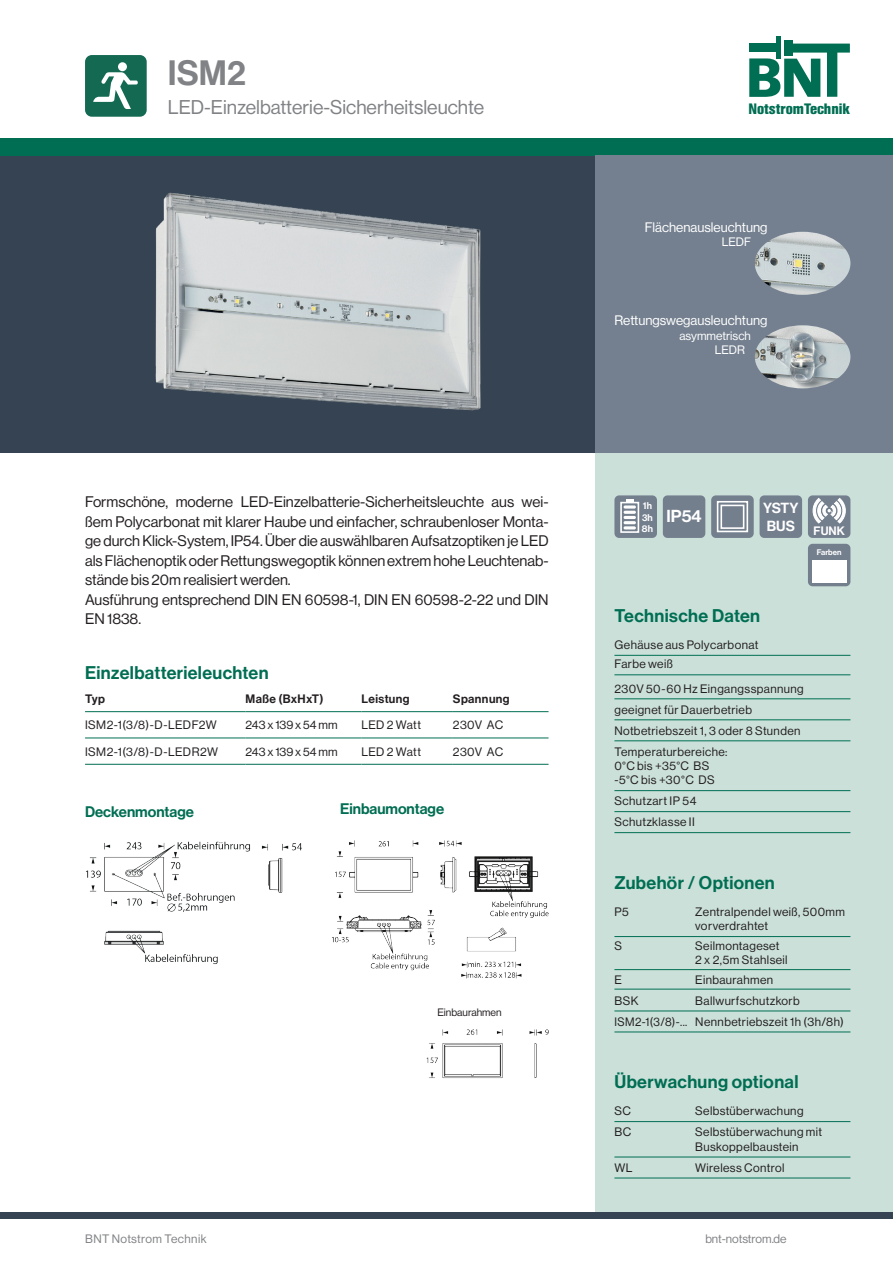
<style>
.page{position:relative;width:893px;height:1263px;background:#fff}
.page>*{position:absolute;margin:0;border:0;box-sizing:border-box;transform-origin:0 0}
.t1{font:34.5px "N Haas Grotesk DS Std 65 Md";color:#808285}
.t2{font:19.5px "N Haas Grotesk DS Std 55 Rg";color:#808285}
.t3{font:18px "N Haas Grotesk DS Std 65 Md";letter-spacing:.02em;color:#006e53}
.t4{font:16.95px "N Haas Grotesk DS Std 65 Md";color:#fff}
.t5{font:15px/19.5px "N Haas Grotesk DS Std 55 Rg";color:#231f20}
.t6{font:15px "N Haas Grotesk DS Std 65 Md";color:#006e53}
.t7{font:700 15px "Helvetica Con BQ";color:#006e53}
.t8{font:14.4px/18px "N Haas Grotesk DS Std 65 Md";color:#fff}
.t9{font:13.5px "N Haas Grotesk DS Std 55 Rg";color:#fff}
.t10{font:12px/21px "N Haas Grotesk DS Std 55 Rg";letter-spacing:.035em;color:#231f20}
.t11{font:12px "N Haas Grotesk DS Std 55 Rg";letter-spacing:.015em;color:#808285}
.t12{font:12px "N Haas Grotesk DS Std 65 Md";letter-spacing:.035em;color:#231f20}
.t13{font:12px "N Haas Grotesk DS Std 55 Rg";color:#231f20}
.t14{font:12px/14.4px "N Haas Grotesk DS Std 55 Rg";color:#fff}
.t15{font:12px "N Haas Grotesk DS Std 65 Md";color:#fff}
.t16{font:10.5px "N Haas Grotesk DS Std 55 Rg";color:#231f20}
.t17{font:9.6px/11.6px "N Haas Grotesk DS Std 65 Md";color:#fff;text-align:justify}
.t18{font:7.95px "N Haas Grotesk DS Std 65 Md";color:#fff}
</style>
<div class="page">
<div style="left:0;top:155px;width:595px;height:298px;background:#364352"></div>
<div style="left:0;top:138px;width:893px;height:17px;background:#006e53"></div>
<div style="left:595px;top:453px;width:298px;height:762px;background:#cbe0d9"></div>
<svg style="left:749px;top:44px;width:101px;height:53px"></svg>
<div style="left:784px;top:40px;width:9px;height:16px;background:#006e53"></div>
<div style="left:749px;top:43px;width:31px;height:9px;background:#006e53"></div>
<hr style="left:776px;top:36px;width:4px;height:23px;background:#006e53">
<div style="left:0;top:1212px;width:893px;height:6px;background:#364352"></div>
<div style="left:86px;top:56px;width:59px;height:59px;background:#136952;border-radius:5px"></div>
<div style="left:85px;top:55px;width:62px;height:62px;border:3px solid #136952;border-radius:5px"></div>
<div style="left:118px;top:62px;width:9px;height:9px;background:#fff;border-radius:50%"></div>
<svg style="left:93px;top:72px;width:45px;height:37px"></svg>
<div style="left:595px;top:155px;width:298px;height:298px;background:#74808f"></div>
<hr style="left:614px;top:655px;width:236px;height:1px;background:#006e53">
<hr style="left:614px;top:674px;width:236px;height:1px;background:#006e53">
<hr style="left:614px;top:698px;width:236px;height:1px;background:#006e53">
<hr style="left:614px;top:719px;width:236px;height:1px;background:#006e53">
<hr style="left:614px;top:740px;width:236px;height:1px;background:#006e53">
<hr style="left:614px;top:790px;width:236px;height:1px;background:#006e53">
<hr style="left:614px;top:811px;width:236px;height:1px;background:#006e53">
<hr style="left:614px;top:832px;width:236px;height:1px;background:#006e53">
<hr style="left:85px;top:711px;width:161px;height:1px;background:#006e53">
<hr style="left:246px;top:711px;width:115px;height:1px;background:#006e53">
<hr style="left:361px;top:711px;width:92px;height:1px;background:#006e53">
<hr style="left:453px;top:711px;width:96px;height:1px;background:#006e53">
<hr style="left:85px;top:738px;width:161px;height:1px;background:#006e53">
<hr style="left:246px;top:738px;width:115px;height:1px;background:#006e53">
<hr style="left:361px;top:738px;width:92px;height:1px;background:#006e53">
<hr style="left:453px;top:738px;width:96px;height:1px;background:#006e53">
<hr style="left:85px;top:764px;width:161px;height:1px;background:#006e53">
<hr style="left:246px;top:764px;width:115px;height:1px;background:#006e53">
<hr style="left:361px;top:764px;width:92px;height:1px;background:#006e53">
<hr style="left:453px;top:764px;width:96px;height:1px;background:#006e53">
<hr style="left:614px;top:936px;width:236px;height:1px;background:#006e53">
<hr style="left:614px;top:969px;width:236px;height:1px;background:#006e53">
<hr style="left:614px;top:989px;width:236px;height:1px;background:#006e53">
<hr style="left:614px;top:1010px;width:236px;height:1px;background:#006e53">
<hr style="left:614px;top:1031px;width:236px;height:1px;background:#006e53">
<hr style="left:614px;top:1121px;width:236px;height:1px;background:#006e53">
<hr style="left:614px;top:1156px;width:236px;height:1px;background:#006e53">
<hr style="left:614px;top:1177px;width:236px;height:1px;background:#006e53">
<img style="left:332px;top:840px;width:217px;height:139px">
<img style="left:426px;top:1029px;width:123px;height:49px">
<img style="left:86px;top:841px;width:164px;height:71px">
<img style="left:104px;top:930px;width:114px;height:34px">
<img style="left:261px;top:843px;width:41px;height:50px">
<img style="left:155px;top:192px;width:326px;height:219px">
<img style="left:755px;top:232px;width:95px;height:63px">
<img style="left:755px;top:325px;width:95px;height:63px">
<div style="left:615px;top:496px;width:41px;height:41px;background:#747f8e;border-radius:4px"></div>
<div style="left:614px;top:495px;width:43px;height:43px;border:2px solid #747f8e;border-radius:4px"></div>
<svg style="left:624px;top:505px;width:12px;height:4px"></svg>
<div style="left:620px;top:502px;width:19px;height:31px;border:2px solid #fff"></div>
<svg style="left:626px;top:499px;width:8px;height:4px"></svg>
<svg style="left:624px;top:511px;width:12px;height:18px"></svg>
<div style="left:809px;top:496px;width:40px;height:41px;background:#747f8e;border-radius:4px"></div>
<div style="left:808px;top:495px;width:42px;height:43px;border:2px solid #747f8e;border-radius:4px"></div>
<svg style="left:812px;top:498px;width:34px;height:25px"></svg>
<div style="left:809px;top:545px;width:40px;height:40px;background:#747f8e;border-radius:4px"></div>
<div style="left:808px;top:544px;width:42px;height:42px;border:2px solid #747f8e;border-radius:4px"></div>
<div style="left:812px;top:560px;width:34px;height:22px;background:#fff"></div>
<div style="left:664px;top:496px;width:40px;height:41px;background:#747f8e;border-radius:4px"></div>
<div style="left:663px;top:495px;width:42px;height:43px;border:2px solid #747f8e;border-radius:4px"></div>
<div style="left:712px;top:496px;width:41px;height:41px;background:#747f8e;border-radius:4px"></div>
<div style="left:711px;top:495px;width:43px;height:43px;border:2px solid #747f8e;border-radius:4px"></div>
<svg style="left:716px;top:501px;width:33px;height:32px"></svg>
<div style="left:761px;top:496px;width:40px;height:41px;background:#747f8e;border-radius:4px"></div>
<div style="left:760px;top:495px;width:42px;height:43px;border:2px solid #747f8e;border-radius:4px"></div>
<h1 class="t1" style="left:168px;top:53px;width:79px">ISM2</h1>
<h2 class="t2" style="left:168px;top:96px;width:318px">LED-Einzelbatterie-Sicherheitsleuchte</h2>
<p class="t5" style="left:85px;top:492px;width:465px">Formschöne, moderne LED-Einzelbatterie-Sicherheitsleuchte aus wei&shy;ßem Polycarbonat mit klarer Haube und einfacher, schraubenloser Monta&shy;ge durch Klick-System, IP54. Über die auswählbaren Aufsatzoptiken je LED als Flächenoptik oder Rettungswegoptik können extrem hohe Leuchtenab&shy;stände bis 20m realisiert werden.<br>Ausführung entsprechend DIN EN 60598-1, DIN EN 60598-2-22 und DIN EN 1838.</p>
<h3 class="t3" style="left:85px;top:663px;width:185px">Einzelbatterieleuchten</h3>
<p class="t12" style="left:85px;top:692px;width:21px">Typ</p>
<p class="t12" style="left:246px;top:692px;width:80px">Maße (BxHxT)</p>
<p class="t12" style="left:361px;top:692px;width:50px">Leistung</p>
<p class="t12" style="left:453px;top:692px;width:58px">Spannung</p>
<p class="t10" style="left:85px;top:715px;width:133px">ISM2-1(3/8)-D-LEDF2W</p>
<p class="t13" style="left:246px;top:718px;width:93px">243 x 139 x 54 mm</p>
<p class="t10" style="left:361px;top:715px;width:61px">LED 2 Watt</p>
<p class="t10" style="left:453px;top:715px;width:52px">230V AC</p>
<p class="t10" style="left:85px;top:741px;width:135px">ISM2-1(3/8)-D-LEDR2W</p>
<p class="t13" style="left:246px;top:745px;width:93px">243 x 139 x 54 mm</p>
<p class="t10" style="left:361px;top:741px;width:61px">LED 2 Watt</p>
<p class="t10" style="left:453px;top:741px;width:52px">230V AC</p>
<p class="t6" style="left:85px;top:803px;width:110px">Deckenmontage</p>
<p class="t6" style="left:340px;top:800px;width:105px">Einbaumontage</p>
<p class="t16" style="left:437px;top:1006px;width:66px">Einbaurahmen</p>
<p class="t7" style="left:748px;top:100px;width:103px">NotstromTechnik</p>
<p class="t9" style="left:645px;top:219px;width:124px">Flächenausleuchtung</p>
<p class="t14" style="left:722px;top:235px;width:31px">LEDF</p>
<p class="t9" style="left:614px;top:313px;width:154px">Rettungswegausleuchtung</p>
<p class="t14" style="left:715px;top:328px;width:38px;text-indent:-35px">asymmetrisch<br>LEDR</p>
<p class="t17" style="left:642px;top:500px;width:12px">1h 3h 8h</p>
<h3 class="t4" style="left:666px;top:506px;width:37px">IP54</h3>
<p class="t8" style="left:763px;top:499px;width:37px">YSTY<br>BUS</p>
<p class="t15" style="left:814px;top:524px;width:33px">FUNK</p>
<p class="t18" style="left:817px;top:548px;width:26px">Farben</p>
<h3 class="t3" style="left:614px;top:605px;width:147px">Technische Daten</h3>
<p class="t10" style="left:614px;top:635px;width:145px;line-height:19.5px">Gehäuse aus Polycarbonat<br>Farbe weiß</p>
<p class="t10" style="left:614px;top:678px;width:191px">230V 50-60 Hz Eingangsspannung geeignet für Dauerbetrieb<br>Notbetriebszeit 1, 3 oder 8 Stunden<br>Temperaturbereiche:</p>
<p class="t10" style="left:614px;top:758px;width:102px;line-height:14.4px">0°C bis +35°C BS -5°C bis +30°C DS</p>
<p class="t10" style="left:614px;top:791px;width:84px">Schutzart IP 54<br>Schutzklasse II</p>
<h3 class="t3" style="left:614px;top:872px;width:162px">Zubehör / Optionen</h3>
<p class="t10" style="left:614px;top:901px;width:16px">P5</p>
<p class="t10" style="left:695px;top:904px;width:151px;line-height:14.4px">Zentralpendel weiß, 500mm vorverdrahtet</p>
<p class="t10" style="left:614px;top:935px;width:9px">S</p>
<p class="t10" style="left:695px;top:938px;width:94px;line-height:14.4px">Seilmontageset<br>2 x 2,5m Stahlseil</p>
<p class="t10" style="left:614px;top:969px;width:9px">E</p>
<p class="t10" style="left:695px;top:969px;width:80px">Einbaurahmen</p>
<p class="t10" style="left:614px;top:990px;width:26px">BSK</p>
<p class="t10" style="left:614px;top:990px;width:231px;text-indent:81px">Ballwurfschutzkorb<br>ISM2-1(3/8)-... Nennbetriebszeit 1h (3h/8h)</p>
<h3 class="t3" style="left:614px;top:1071px;width:185px">Überwachung optional</h3>
<p class="t10" style="left:614px;top:1101px;width:18px">SC</p>
<p class="t10" style="left:695px;top:1101px;width:110px">Selbstüberwachung</p>
<p class="t10" style="left:614px;top:1122px;width:18px">BC</p>
<p class="t10" style="left:695px;top:1125px;width:128px;line-height:14.4px">Selbstüberwachung mit<br>Buskoppelbaustein</p>
<p class="t10" style="left:614px;top:1157px;width:20px">WL</p>
<p class="t10" style="left:695px;top:1157px;width:91px">Wireless Control</p>
<p class="t11" style="left:85px;top:1231px;width:123px">BNT Notstrom Technik</p>
<p class="t11" style="left:705px;top:1231px;width:83px">bnt-notstrom.de</p>
</div>
